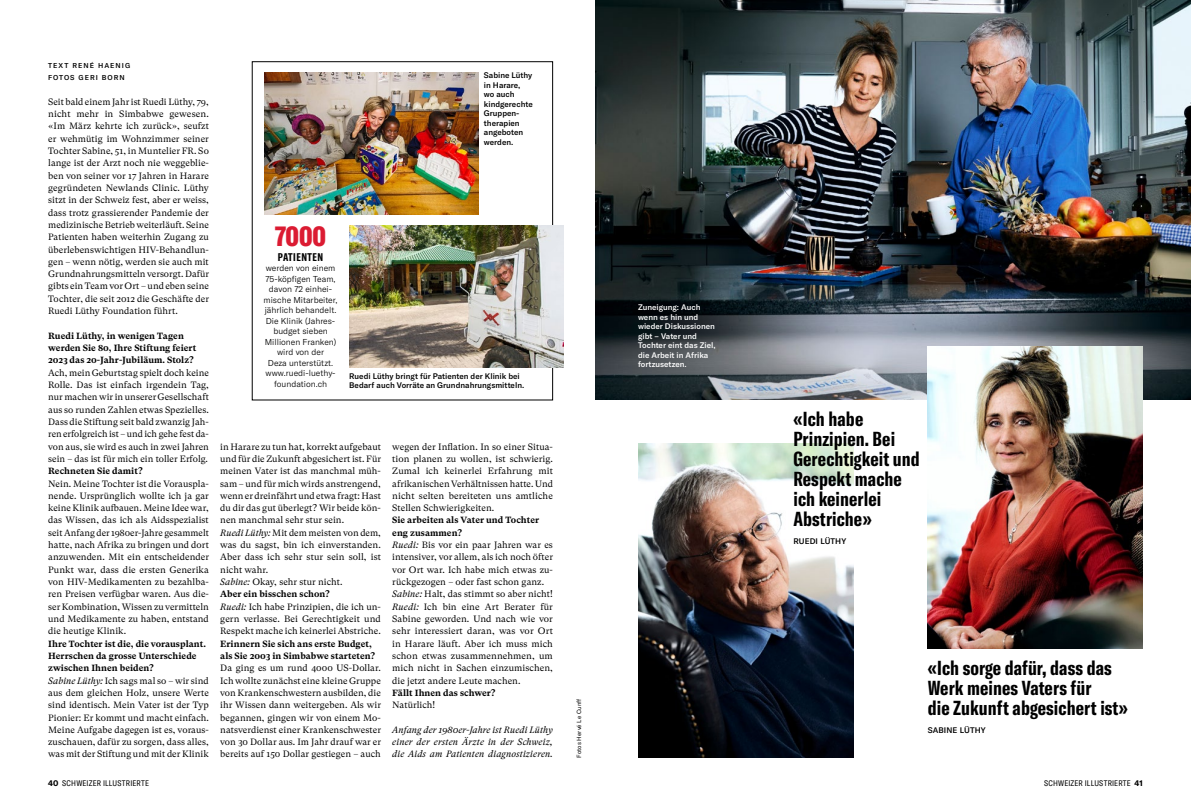
<style>
.page{position:relative;width:1191px;height:800px;background:#fff}
.page>*{position:absolute;margin:0;border:0;box-sizing:border-box;transform-origin:0 0}
._1000_Zahl_GTAmComp{font:900 extra-condensed 28px "GT America";color:#db1b32}
._703_Quote_GTAmComp{font:700 extra-condensed 20px/20px "GT America";letter-spacing:.005em;color:#000}
._900_Box_Tit_GTAmCom{font:700 extra-condensed 11px "GT America";letter-spacing:.05em;color:#000}
._502_LT_Inti_Antwort{font:9.2px/12.3px "GT Super Text";letter-spacing:.005em;color:#000;text-align:justify}
._500_LT_GTSupText_BS{font:9.2px/12.3px "GT Super Text";letter-spacing:.005em;color:#000;text-align:justify}
._502_LT_Inti_Antwort-2{font:italic 9.2px/12.3px "GT Super Text";letter-spacing:.005em;color:#000;text-align:justify}
._501_LT_Inti_Frage_F{font:700 9px/12.3px "GT Super Text";letter-spacing:.005em;color:#000}
._901_Box_Txt_GTAm_FS{font:300 8.5px/10.5px "GT America";color:#000;text-align:center}
._800_Legi_GTAm_Med_x{font:500 8px/9.5px "GT America";color:#000}
._800_Legi_GTAm_Med_x-2{font:500 8px/9.5px "GT America";color:#fff}
.t1{font:condensed 8px "GT America";letter-spacing:.025em;color:#000}
._704_Quote_Name_x10{font:500 8px "GT America";letter-spacing:.015em;color:#000}
._401_AUTOR_GTAm_x07{font:500 7px "GT America";letter-spacing:.15em;color:#000}
._400_Fotobyline_GTAm{font:6px "GT America";letter-spacing:.015em;color:#000}
.s1{font-style:italic}
.s2{font-weight:700;font-stretch:normal}
</style>
<div class="page">
<img style="left:595px;top:0;width:596px;height:400px">
<div style="left:252px;top:61px;width:301px;height:339px;border:1px solid #000"></div>
<img style="left:349px;top:225px;width:214px;height:142px">
<img style="left:264px;top:72px;width:214px;height:142px">
<img style="left:927px;top:346px;width:215px;height:302px">
<img style="left:638px;top:444px;width:215px;height:313px">
<p class="_401_AUTOR_GTAm_x07" style="left:48px;top:61px;width:84px">TEXT RENÉ HAENIG</p>
<p class="_401_AUTOR_GTAm_x07" style="left:48px;top:73px;width:78px">FOTOS GERI BORN</p>
<p class="_500_LT_GTSupText_BS" style="left:48px;top:95px;width:162px">Seit bald einem Jahr ist Ruedi Lüthy, 79, nicht mehr in Simbabwe gewesen. «Im März kehrte ich zurück», seufzt er wehmütig im Wohnzimmer seiner Tochter Sabine, 51, in Muntelier FR. So lange ist der Arzt noch nie weggeblie&shy;ben von seiner vor 17 Jahren in Harare gegründeten Newlands Clinic. Lüthy sitzt in der Schweiz fest, aber er weiss, dass trotz grassierender Pandemie der medizinische Betrieb weiterläuft. Seine Patienten haben weiterhin Zugang zu überlebenswichtigen HIV-Behandlun&shy;gen – wenn nötig, werden sie auch mit Grundnahrungsmitteln versorgt. Dafür gibts ein Team vor Ort – und eben seine Tochter, die seit 2012 die Geschäfte der Ruedi Lüthy Foundation führt.</p>
<p class="_501_LT_Inti_Frage_F" style="left:48px;top:329px;width:150px">Ruedi Lüthy, in wenigen Tagen werden Sie 80, Ihre Stiftung feiert<br>2023 das 20-Jahr-Jubiläum. Stolz?</p>
<p class="_502_LT_Inti_Antwort" style="left:48px;top:366px;width:162px">Ach, mein Geburtstag spielt doch keine Rolle. Das ist einfach irgendein Tag, nur machen wir in unserer Gesellschaft aus so runden Zahlen etwas Spezielles.<br>Dass die Stiftung seit bald zwanzig Jah&shy;ren erfolgreich ist – und ich gehe fest da&shy;von aus, sie wird es auch in zwei Jahren sein – das ist für mich ein toller Erfolg.</p>
<p class="_501_LT_Inti_Frage_F" style="left:48px;top:465px;width:96px">Rechneten Sie damit?</p>
<p class="_502_LT_Inti_Antwort" style="left:48px;top:477px;width:162px">Nein. Meine Tochter ist die Vorauspla&shy;nende. Ursprünglich wollte ich ja gar keine Klinik aufbauen. Meine Idee war, das Wissen, das ich als Aidsspezialist seit Anfang der 1980er-Jahre gesammelt hatte, nach Afrika zu bringen und dort anzuwenden. Mit ein entscheidender Punkt war, dass die ersten Generika von HIV-Medikamenten zu bezahlba&shy;ren Preisen verfügbar waren. Aus die&shy;ser Kombination, Wissen zu vermitteln und Medikamente zu haben, entstand die heutige Klinik.</p>
<p class="_501_LT_Inti_Frage_F" style="left:48px;top:637px;width:159px">Ihre Tochter ist die, die vorausplant.<br>Herrschen da grosse Unterschiede zwischen Ihnen beiden?</p>
<p class="_502_LT_Inti_Antwort" style="left:48px;top:674px;width:162px"><span class="s1">Sabine Lüthy:</span> Ich sags mal so – wir sind aus dem gleichen Holz, unsere Werte sind identisch. Mein Vater ist der Typ Pionier: Er kommt und macht einfach.<br>Meine Aufgabe dagegen ist es, voraus&shy;zuschauen, dafür zu sorgen, dass alles, was mit der Stiftung und mit der Klinik</p>
<p class="_800_Legi_GTAm_Med_x" style="left:484px;top:71px;width:50px">Sabine Lüthy in Harare, wo auch kindgerechte<br>Gruppen&shy;therapien angeboten werden.</p>
<p class="_1000_Zahl_GTAmComp" style="left:275px;top:219px;width:53px">7000</p>
<p class="_900_Box_Tit_GTAmCom" style="left:278px;top:250px;width:47px">PATIENTEN</p>
<p class="_901_Box_Txt_GTAm_FS" style="left:264px;top:263px;width:75px">werden von einem<br>75-köpfigen Team, davon 72 einhei&shy;mische Mitarbeiter, jährlich behandelt.<br>Die Klinik (Jahres&shy;budget sieben<br>Millionen Franken) wird von der<br>Deza unterstützt. www.ruedi-luethy&shy;foundation.ch</p>
<p class="_800_Legi_GTAm_Med_x" style="left:349px;top:371px;width:176px">Ruedi Lüthy bringt für Patienten der Klinik bei<br>Bedarf auch Vorräte an Grundnahrungsmitteln.</p>
<p class="_502_LT_Inti_Antwort" style="left:220px;top:440px;width:162px">in Harare zu tun hat, korrekt aufgebaut und für die Zukunft abgesichert ist. Für meinen Vater ist das manchmal müh&shy;sam – und für mich wirds anstrengend, wenn er dreinfährt und etwa fragt: Hast du dir das gut überlegt? Wir beide kön&shy;nen manchmal sehr stur sein.</p>
<p class="_502_LT_Inti_Antwort" style="left:220px;top:526px;width:162px"><span class="s1">Ruedi Lüthy:</span> Mit dem meisten von dem, was du sagst, bin ich einverstanden.<br>Aber dass ich sehr stur sein soll, ist nicht wahr.</p>
<p class="_502_LT_Inti_Antwort" style="left:220px;top:575px;width:124px"><span class="s1">Sabine:</span> Okay, sehr stur nicht.</p>
<p class="_501_LT_Inti_Frage_F" style="left:220px;top:588px;width:111px">Aber ein bisschen schon?</p>
<p class="_502_LT_Inti_Antwort" style="left:220px;top:600px;width:162px"><span class="s1">Ruedi:</span> Ich habe Prinzipien, die ich un&shy;gern verlasse. Bei Gerechtigkeit und Respekt mache ich keinerlei Abstriche.</p>
<p class="_501_LT_Inti_Frage_F" style="left:220px;top:637px;width:156px">Erinnern Sie sich ans erste Budget, als Sie 2003 in Simbabwe starteten?</p>
<p class="_502_LT_Inti_Antwort" style="left:220px;top:661px;width:162px">Da ging es um rund 4000 US-Dollar.<br>Ich wollte zunächst eine kleine Gruppe von Krankenschwestern ausbilden, die ihr Wissen dann weitergeben. Als wir begannen, gingen wir von einem Mo&shy;natsverdienst einer Krankenschwester von 30 Dollar aus. Im Jahr drauf war er bereits auf 150 Dollar gestiegen – auch</p>
<p class="_502_LT_Inti_Antwort" style="left:392px;top:440px;width:162px">wegen der Inflation. In so einer Situa&shy;tion planen zu wollen, ist schwierig.<br>Zumal ich keinerlei Erfahrung mit afrikanischen Verhältnissen hatte. Und nicht selten bereiteten uns amtliche Stellen Schwierigkeiten.</p>
<p class="_501_LT_Inti_Frage_F" style="left:392px;top:514px;width:148px">Sie arbeiten als Vater und Tochter eng zusammen?</p>
<p class="_502_LT_Inti_Antwort" style="left:392px;top:538px;width:162px"><span class="s1">Ruedi:</span> Bis vor ein paar Jahren war es intensiver, vor allem, als ich noch öfter vor Ort war. Ich habe mich etwas zu&shy;rückgezogen – oder fast schon ganz.</p>
<p class="_502_LT_Inti_Antwort" style="left:392px;top:588px;width:162px"><span class="s1">Sabine:</span> Halt, das stimmt so aber nicht!</p>
<p class="_502_LT_Inti_Antwort" style="left:392px;top:600px;width:162px"><span class="s1">Ruedi:</span> Ich bin eine Art Berater für Sabine geworden. Und nach wie vor sehr interessiert daran, was vor Ort in Harare läuft. Aber ich muss mich schon etwas zusammennehmen, um mich nicht in Sachen einzumischen, die jetzt andere Leute machen.</p>
<p class="_501_LT_Inti_Frage_F" style="left:392px;top:686px;width:105px">Fällt Ihnen das schwer?</p>
<p class="_502_LT_Inti_Antwort" style="left:392px;top:698px;width:45px">Natürlich!</p>
<p class="_502_LT_Inti_Antwort-2" style="left:392px;top:723px;width:162px">Anfang der 1980er-Jahre ist Ruedi Lüthy einer der ersten Ärzte in der Schweiz, die Aids am Patienten diagnostizieren.</p>
<p class="_400_Fotobyline_GTAm" style="left:575px;top:757px;width:61px;rotate:-90deg">Fotos Hervé Le Cunff</p>
<p class="_800_Legi_GTAm_Med_x-2" style="left:638px;top:302px;width:79px">Zuneigung: Auch wenn es hin und wieder Diskussionen gibt – Vater und<br>Tochter eint das Ziel, die Arbeit in Afrika fortzusetzen.</p>
<p class="_703_Quote_GTAmComp" style="left:793px;top:408px;width:128px">«Ich habe<br>Prinzipien. Bei<br>Gerechtigkeit und<br>Respekt mache ich keinerlei<br>Abstriche»</p>
<p class="_704_Quote_Name_x10" style="left:793px;top:536px;width:54px">RUEDI LÜTHY</p>
<p class="_703_Quote_GTAmComp" style="left:927px;top:657px;width:202px">«Ich sorge dafür, dass das<br>Werk meines Vaters für<br>die Zukunft abgesichert ist»</p>
<p class="_704_Quote_Name_x10" style="left:927px;top:725px;width:59px">SABINE LÜTHY</p>
<p class="t1" style="left:48px;top:778px;width:102px"><span class="s2">40</span> SCHWEIZER ILLUSTRIERTE</p>
<p class="t1" style="left:1044px;top:778px;width:100px">SCHWEIZER ILLUSTRIERTE <span class="s2">41</span></p>
</div>
